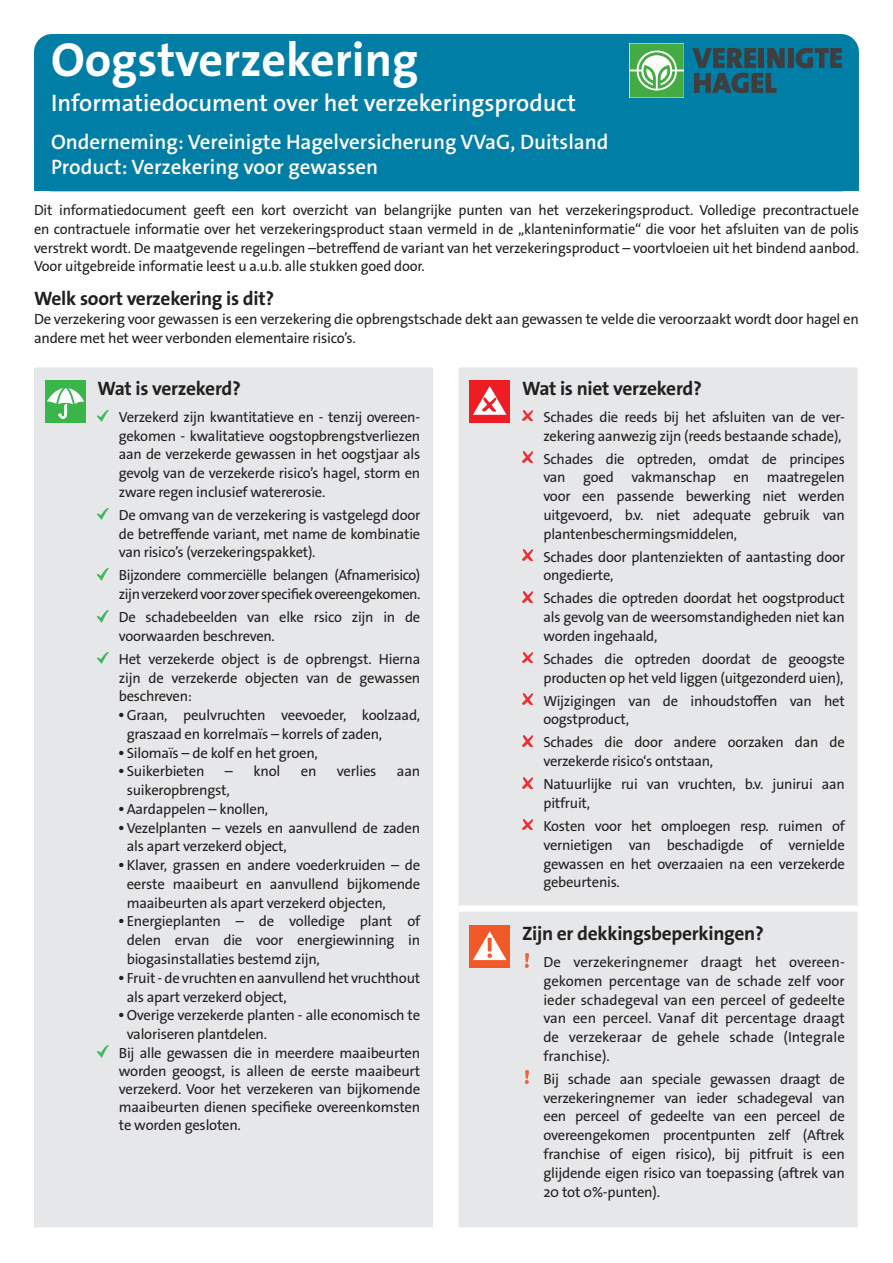
<style>
.page{position:relative;width:893px;height:1263px;background:#fff}
.page>*{position:absolute;margin:0;border:0;box-sizing:border-box;transform-origin:0 0}
.t1{font:700 48px "The Sans Os F";color:#fff}
.t2{font:600 24px "The Sans Os F";color:#fff}
.t3{font:600 21px/25.2px "The Sans Os F";color:#fff}
.t4{font:700 19.5px "The Sans Os F";letter-spacing:-.015em;color:#231f20}
.t5{font:14.7px/18.8px "The Sans Os F";letter-spacing:-.015em;color:#231f20}
</style>
<div class="page">
<div style="left:34px;top:34px;width:825px;height:157px;background:#007ea5;border-radius:18px"></div>
<div style="left:34px;top:367px;width:824px;height:860px;background:#e6e7e9"></div>
<div style="left:459px;top:905px;width:59px;height:6px;background:#fff"></div>
<div style="left:518px;top:905px;width:340px;height:6px;background:#fff"></div>
<div style="left:433px;top:910px;width:26px;height:6px;background:#fff"></div>
<div style="left:45px;top:380px;width:41px;height:43px;background:#3ab54a"></div>
<svg style="left:47px;top:383px;width:37px;height:36px"></svg>
<svg style="left:98px;top:410px;width:10px;height:12px"></svg>
<svg style="left:98px;top:508px;width:10px;height:12px"></svg>
<svg style="left:98px;top:568px;width:10px;height:12px"></svg>
<svg style="left:98px;top:610px;width:10px;height:12px"></svg>
<svg style="left:98px;top:652px;width:10px;height:12px"></svg>
<svg style="left:98px;top:1046px;width:10px;height:12px"></svg>
<div style="left:469px;top:380px;width:41px;height:43px;background:#ee1d23"></div>
<svg style="left:473px;top:386px;width:33px;height:29px"></svg>
<svg style="left:522px;top:410px;width:11px;height:11px"></svg>
<svg style="left:522px;top:452px;width:11px;height:11px"></svg>
<svg style="left:522px;top:550px;width:11px;height:11px"></svg>
<svg style="left:522px;top:591px;width:11px;height:11px"></svg>
<svg style="left:522px;top:652px;width:11px;height:11px"></svg>
<svg style="left:522px;top:694px;width:11px;height:11px"></svg>
<svg style="left:522px;top:735px;width:11px;height:11px"></svg>
<svg style="left:522px;top:777px;width:11px;height:11px"></svg>
<svg style="left:522px;top:819px;width:11px;height:11px"></svg>
<div style="left:469px;top:925px;width:41px;height:43px;background:#f15929"></div>
<svg style="left:473px;top:931px;width:33px;height:29px"></svg>
<svg style="left:525px;top:954px;width:4px;height:13px"></svg>
<img style="left:525px;top:1070px;width:4px;height:14px">
<div style="left:788px;top:48px;width:5px;height:20px;background:#3e3e3f"></div>
<svg style="left:796px;top:48px;width:46px;height:20px"></svg>
<svg style="left:692px;top:48px;width:93px;height:45px"></svg>
<svg style="left:630px;top:43px;width:54px;height:55px;background:#78c177"></svg>
<h1 class="t1" style="left:51px;top:28px;width:369px">Oogstverzekering</h1>
<h2 class="t2" style="left:51px;top:87px;width:526px">Informatiedocument over het verzekeringsproduct</h2>
<h3 class="t3" style="left:51px;top:129px;width:559px">Onderneming: Vereinigte Hagelversicherung VVaG, Duitsland<br>Product: Verzekering voor gewassen</h3>
<p class="t5" style="left:34px;top:201px;width:826px;text-align:justify">Dit informatiedocument geeft een kort overzicht van belangrijke punten van het verzekeringsproduct. Volledige precontractuele en contractuele informatie over het verzekeringsproduct staan vermeld in de „klanteninformatie“ die voor het afsluiten van de polis verstrekt wordt. De maatgevende regelingen –betreffend de variant van het verzekeringsproduct – voortvloeien uit het bindend aanbod.<br>Voor uitgebreide informatie leest u a.u.b. alle stukken goed door.</p>
<h3 class="t4" style="left:34px;top:286px;width:242px">Welk soort verzekering is dit?</h3>
<p class="t5" style="left:34px;top:310px;width:826px">De verzekering voor gewassen is een verzekering die opbrengstschade dekt aan gewassen te velde die veroorzaakt wordt door hagel en andere met het weer verbonden elementaire risico’s.</p>
<h3 class="t4" style="left:98px;top:375px;width:145px">Wat is verzekerd?</h3>
<p class="t5" style="left:119px;top:408px;width:303px;text-align:justify">Verzekerd zijn kwantitatieve en - tenzij overeen&shy;gekomen - kwalitatieve oogstopbrengstverliezen aan de verzekerde gewassen in het oogstjaar als gevolg van de verzekerde risico’s hagel, storm en zware regen inclusief watererosie.</p>
<p class="t5" style="left:119px;top:506px;width:303px;text-align:justify">De omvang van de verzekering is vastgelegd door de betreffende variant, met name de kombinatie van risico’s (verzekeringspakket).</p>
<p class="t5" style="left:119px;top:566px;width:303px">Bijzondere commerciëlle belangen (Afnamerisico) zijn verzekerd voor zover specifiek overeengekomen.</p>
<p class="t5" style="left:119px;top:608px;width:303px">De schadebeelden van elke rsico zijn in de voorwaarden beschreven.</p>
<p class="t5" style="left:119px;top:650px;width:303px;text-align:justify">Het verzekerde object is de opbrengst. Hierna zijn de verzekerde objecten van de gewassen beschreven:</p>
<p class="t5" style="left:127px;top:706px;width:295px;text-indent:-8px"><sup>●</sup> Graan, peulvruchten veevoeder, koolzaad, graszaad en korrelmaïs – korrels of zaden,</p>
<p class="t5" style="left:119px;top:743px;width:201px"><sup>●</sup> Silomaïs – de kolf en het groen,</p>
<p class="t5" style="left:119px;top:762px;width:87px"><sup>●</sup> Suikerbieten</p>
<p class="t5" style="left:225px;top:762px;width:57px">– knol</p>
<p class="t5" style="left:301px;top:762px;width:17px">en</p>
<p class="t5" style="left:337px;top:762px;width:41px">verlies</p>
<p class="t5" style="left:397px;top:762px;width:25px">aan</p>
<p class="t5" style="left:127px;top:781px;width:105px">suikeropbrengst,</p>
<p class="t5" style="left:119px;top:800px;width:151px"><sup>●</sup> Aardappelen – knollen,</p>
<p class="t5" style="left:127px;top:818px;width:295px;text-indent:-8px"><sup>●</sup> Vezelplanten – vezels en aanvullend de zaden als apart verzekerd object,</p>
<p class="t5" style="left:127px;top:856px;width:295px;text-align:justify;text-indent:-8px"><sup>●</sup> Klaver, grassen en andere voederkruiden – de eerste maaibeurt en aanvullend bijkomende maaibeurten als apart verzekerd objecten,</p>
<p class="t5" style="left:127px;top:912px;width:295px;text-align:justify;text-indent:-8px"><sup>●</sup> Energieplanten – de volledige plant of delen ervan die voor energiewinning in biogasinstallaties bestemd zijn,</p>
<p class="t5" style="left:127px;top:968px;width:295px;text-indent:-8px"><sup>●</sup> Fruit - de vruchten en aanvullend het vruchthout als apart verzekerd object,</p>
<p class="t5" style="left:119px;top:1006px;width:303px"><sup>●</sup> Overige verzekerde planten - alle economisch te</p>
<p class="t5" style="left:127px;top:1025px;width:142px">valoriseren plantdelen.</p>
<p class="t5" style="left:119px;top:1043px;width:303px">Bij alle gewassen die in meerdere maaibeurten</p>
<p class="t5" style="left:119px;top:1061px;width:303px">worden geoogst, is alleen de eerste maaibeurt</p>
<p class="t5" style="left:119px;top:1079px;width:303px">verzekerd. Voor het verzekeren van bijkomende</p>
<p class="t5" style="left:119px;top:1097px;width:303px">maaibeurten dienen specifieke overeenkomsten</p>
<p class="t5" style="left:119px;top:1115px;width:124px">te worden gesloten.</p>
<h3 class="t4" style="left:522px;top:375px;width:181px">Wat is niet verzekerd?</h3>
<p class="t5" style="left:543px;top:408px;width:303px">Schades die reeds bij het afsluiten van de ver&shy;zekering aanwezig zijn (reeds bestaande schade),</p>
<p class="t5" style="left:543px;top:449px;width:303px;text-align:justify">Schades die optreden, omdat de principes van goed vakmanschap en maatregelen voor een passende bewerking niet werden uitgevoerd, b.v. niet adequate gebruik van plantenbeschermingsmiddelen,</p>
<p class="t5" style="left:543px;top:547px;width:303px">Schades door plantenziekten of aantasting door ongedierte,</p>
<p class="t5" style="left:543px;top:589px;width:303px;text-align:justify">Schades die optreden doordat het oogstproduct als gevolg van de weersomstandigheden niet kan worden ingehaald,</p>
<p class="t5" style="left:543px;top:650px;width:303px">Schades die optreden doordat de geoogste producten op het veld liggen (uitgezonderd uien),</p>
<p class="t5" style="left:543px;top:691px;width:303px">Wijzigingen van de inhoudstoffen van het oogstproduct,</p>
<p class="t5" style="left:543px;top:733px;width:303px">Schades die door andere oorzaken dan de verzekerde risico‘s ontstaan,</p>
<p class="t5" style="left:543px;top:775px;width:303px">Natuurlijke rui van vruchten, b.v. junirui aan pitfruit,</p>
<p class="t5" style="left:543px;top:817px;width:303px;text-align:justify">Kosten voor het omploegen resp. ruimen of vernietigen van beschadigde of vernielde gewassen en het overzaaien na een verzekerde gebeurtenis.</p>
<h3 class="t4" style="left:522px;top:921px;width:243px">Zijn er dekkingsbeperkingen?</h3>
<p class="t5" style="left:543px;top:953px;width:303px;text-align:justify">De verzekeringnemer draagt het overeen&shy;gekomen percentage van de schade zelf voor ieder schadegeval van een perceel of gedeelte van een perceel. Vanaf dit percentage draagt de verzekeraar de gehele schade (Integrale franchise).</p>
<p class="t5" style="left:543px;top:1070px;width:303px;text-align:justify">Bij schade aan speciale gewassen draagt de verzekeringnemer van ieder schadegeval van een perceel of gedeelte van een perceel de overeengekomen procentpunten zelf (Aftrek franchise of eigen risico), bij pitfruit is een glijdende eigen risico van toepassing (aftrek van 20 tot 0%-punten).</p>
</div>
